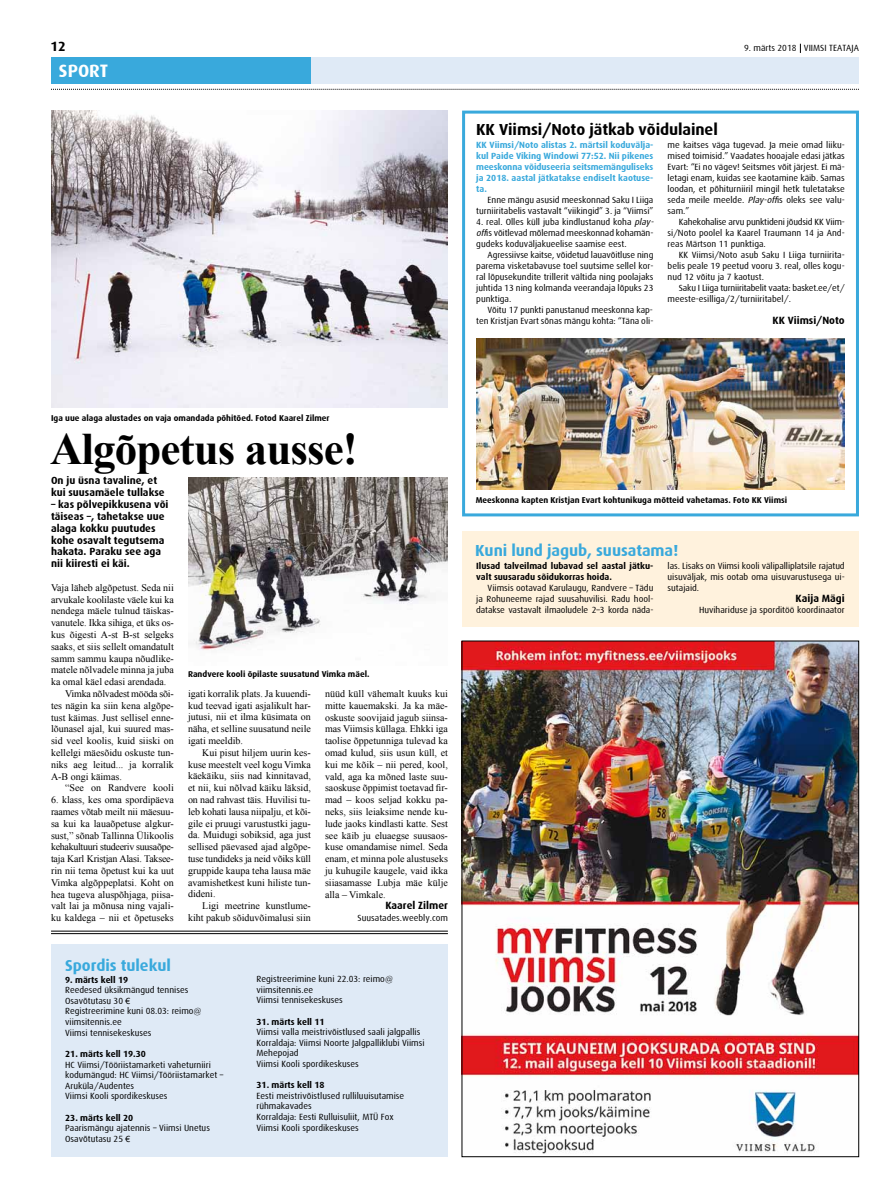
<style>
.page{position:relative;width:893px;height:1191px;background:#fff}
.page>*{position:absolute;margin:0;border:0;box-sizing:border-box;transform-origin:0 0}
.t1{font:700 45px "Times New Roman";letter-spacing:-.02em;color:#000}
.t2{font:700 18px "Dax";color:#fff}
.t3{font:700 16px "Dax";letter-spacing:-.005em;color:#39a9dc}
.t4{font:700 16px "Dax";letter-spacing:-.005em;color:#000}
.t5{font:700 13.5px "Dax";color:#000}
.t6{font:700 10.5px/11.8px "Dax";color:#000}
.t7{font:10px/11.8px "Times New Roman";color:#000;text-align:justify}
.t8{font:10px "Times New Roman";letter-spacing:-.02em;color:#000}
.t9{font:9px/11px "Dax";color:#000}
.t10{font:700 9px/11px "Dax";color:#39a9dc;text-align:justify}
.t11{font:700 9px/11px "Dax";color:#000}
.t12{font:9px/11px "Dax";letter-spacing:-.02em;color:#000}
.t13{font:700 8.5px "Dax";color:#000}
.s1{font-style:italic}
.s2{font-family:"Arial";font-size:8.5px}
</style>
<div class="page">
<div style="left:52px;top:944px;width:396px;height:213px;background:#dfeaf6"></div>
<div style="left:462px;top:531px;width:397px;height:95px;background:#fff2dd"></div>
<div style="left:303px;top:57px;width:556px;height:26px;background:#dfeaf6"></div>
<svg style="left:51px;top:89px;width:808px;height:1px"></svg>
<div style="left:51px;top:57px;width:260px;height:26px;background:#39a9dc"></div>
<img style="left:464px;top:643px;width:393px;height:511px">
<div style="left:462px;top:111px;width:397px;height:405px;border:3px solid #39a9dc"></div>
<hr style="left:51px;top:931px;width:397px;height:1px;background:#000">
<hr style="left:51px;top:933px;width:397px;height:1px;background:#000">
<img style="left:476px;top:339px;width:369px;height:151px">
<img style="left:188px;top:477px;width:260px;height:173px">
<img style="left:51px;top:111px;width:397px;height:297px">
<h3 class="t5" style="left:51px;top:39px;width:17px">12</h3>
<h2 class="t2" style="left:59px;top:60px;width:51px">SPORT</h2>
<p class="t9" style="left:744px;top:43px;width:116px">9. märts 2018 VIIMSI TEATAJA</p>
<h3 class="t4" style="left:476px;top:121px;width:243px">KK Viimsi/Noto jätkab võidulainel</h3>
<p class="t10" style="left:476px;top:140px;width:179px">KK Viimsi/Noto alistas 2. märtsil koduvälja&shy;kul Paide Viking Windowi 77:52. Nii pikenes meeskonna võiduseeria seitsmemänguliseks ja 2018. aastal jätkatakse endiselt kaotuse&shy;ta.</p>
<p class="t9" style="left:476px;top:195px;width:179px;text-align:right">Enne mängu asusid meeskonnad Saku I Liiga turniiritabelis vastavalt “viikingid” 3. ja “Viimsi”</p>
<p class="t9" style="left:476px;top:217px;width:181px">4. real. Olles küll juba kindlustanud koha <span class="s1">play&shy;off</span>is võitlevad mõlemad meeskonnad kohamän&shy;gudeks koduväljakueelise saamise eest.</p>
<p class="t9" style="left:476px;top:250px;width:179px;text-align:justify;text-indent:11px">Agressiivse kaitse, võidetud lauavõitluse ning parema visketabavuse toel suutsime sellel kor&shy;ral lõpusekundite trillerit vältida ning poolajaks juhtida 13 ning kolmanda veerandaja lõpuks 23 punktiga.</p>
<p class="t9" style="left:476px;top:305px;width:179px;text-align:right">Võitu 17 punkti panustanud meeskonna kap&shy;ten Kristjan Evart sõnas mängu kohta: “Täna oli-</p>
<p class="t9" style="left:668px;top:139px;width:179px;text-align:justify">me kaitses väga tugevad. Ja meie omad liiku&shy;mised toimisid.” Vaadates hooajale edasi jätkas Evart: “Ei no vägev! Seitsmes võit järjest. Ei mä&shy;letagi enam, kuidas see kaotamine käib. Samas loodan, et põhiturniiril mingil hetk tuletatakse seda meile meelde. <span class="s1">Play-off</span>is oleks see valu&shy;sam.”</p>
<p class="t9" style="left:668px;top:216px;width:179px;text-align:justify;text-indent:11px">Kahekohalise arvu punktideni jõudsid KK Viim&shy;si/Noto poolel ka Kaarel Traumann 14 ja And&shy;reas Märtson 11 punktiga.</p>
<p class="t9" style="left:668px;top:249px;width:179px;text-align:justify;text-indent:11px">KK Viimsi/Noto asub Saku I Liiga turniirita&shy;belis peale 19 peetud vooru 3. real, olles kogu&shy;nud 12 võitu ja 7 kaotust.</p>
<p class="t12" style="left:668px;top:282px;width:179px;text-indent:11px">Saku I Liiga turniiritabelit vaata: basket.ee/et/ meeste-esilliga/2/turniiritabel/.</p>
<p class="t6" style="left:773px;top:314px;width:74px">KK Viimsi/Noto</p>
<p class="t13" style="left:51px;top:413px;width:280px">Iga uue alaga alustades on vaja omandada põhitõed. Fotod Kaarel Zilmer</p>
<h1 class="t1" style="left:50px;top:418px;width:309px">Algõpetus ausse!</h1>
<p class="t6" style="left:51px;top:475px;width:115px">On ju üsna tavaline, et kui suusamäele tullakse</p>
<p class="t6" style="left:51px;top:498px;width:119px">– kas põlvepikkusena või täiseas –, tahetakse uue alaga kokku puutudes kohe osavalt tegutsema hakata. Paraku see aga nii kiiresti ei käi.</p>
<p class="t7" style="left:51px;top:581px;width:124px">Vaja läheb algõpetust. Seda nii</p>
<p class="t7" style="left:51px;top:593px;width:124px">arvukale koolilaste väele kui ka</p>
<p class="t7" style="left:51px;top:605px;width:124px">nendega mäele tulnud täiskas-</p>
<p class="t7" style="left:51px;top:616px;width:124px">vanutele. Ikka sihiga, et üks os-</p>
<p class="t7" style="left:51px;top:628px;width:124px">kus õigesti A-st B-st selgeks</p>
<p class="t7" style="left:51px;top:640px;width:124px">saaks, et siis sellelt omandatult</p>
<p class="t7" style="left:51px;top:652px;width:124px">samm sammu kaupa nõudlike-</p>
<p class="t7" style="left:51px;top:664px;width:124px">matele nõlvadele minna ja juba</p>
<p class="t7" style="left:51px;top:675px;width:117px">ka omal käel edasi arendada.</p>
<p class="t8" style="left:65px;top:687px;width:110px">Vimka nõlvadest mööda sõi-</p>
<p class="t7" style="left:51px;top:699px;width:124px">tes nägin ka siin kena algõpe-</p>
<p class="t7" style="left:51px;top:711px;width:124px">tust käimas. Just sellisel enne-</p>
<p class="t7" style="left:51px;top:723px;width:124px">lõunasel ajal, kui suured mas-</p>
<p class="t7" style="left:51px;top:734px;width:124px">sid veel koolis, kuid siiski on</p>
<p class="t7" style="left:51px;top:746px;width:124px">kellelgi mäesõidu oskuste tun-</p>
<p class="t7" style="left:51px;top:758px;width:124px">niks aeg leitud... ja korralik</p>
<p class="t7" style="left:51px;top:770px;width:72px">A-B ongi käimas.</p>
<p class="t7" style="left:65px;top:782px;width:110px">“See on Randvere kooli</p>
<p class="t7" style="left:51px;top:793px;width:124px">6. klass, kes oma spordipäeva raames võtab meilt nii mäesuu&shy;sa kui ka lauaõpetuse algkur&shy;sust,” sõnab Tallinna Ülikoolis kehakultuuri studeeriv suusaõpe&shy;taja Karl Kristjan Alasi. Taksee&shy;rin nii tema õpetust kui ka uut Vimka algõppeplatsi. Koht on hea tugeva aluspõhjaga, piisa&shy;valt lai ja mõnusa ning vajali&shy;ku kaldega – nii et õpetuseks</p>
<p class="t13" style="left:188px;top:669px;width:183px">Randvere kooli õpilaste suusatund Vimka mäel.</p>
<p class="t7" style="left:188px;top:687px;width:124px">igati korralik plats. Ja kuuendi&shy;kud teevad igati asjalikult har&shy;jutusi, nii et ilma küsimata on näha, et selline suusatund neile igati meeldib.</p>
<p class="t7" style="left:188px;top:746px;width:124px;text-indent:14px">Kui pisut hiljem uurin kes&shy;kuse meestelt veel kogu Vimka käekäiku, siis nad kinnitavad, et nii, kui nõlvad käiku läksid, on nad rahvast täis. Huvilisi tu&shy;leb kohati lausa niipalju, et kõi&shy;gile ei pruugi varustustki jagu&shy;da. Muidugi sobiksid, aga just sellised päevased ajad algõpe&shy;tuse tundideks ja neid võiks küll gruppide kaupa teha lausa mäe avamishetkest kuni hiliste tun&shy;dideni.</p>
<p class="t7" style="left:188px;top:899px;width:124px;text-align:right">Ligi meetrine kunstlume&shy;kiht pakub sõiduvõimalusi siin</p>
<p class="t7" style="left:325px;top:687px;width:124px">nüüd küll vähemalt kuuks kui mitte kauemakski. Ja ka mäe&shy;oskuste soovijaid jagub siinsa&shy;mas Viimsis küllaga. Ehkki iga taolise õppetunniga tulevad ka omad kulud, siis usun küll, et kui me kõik – nii pered, kool, vald, aga ka mõned laste suu&shy;saoskuse õppimist toetavad fir&shy;mad – koos seljad kokku pa&shy;neks, siis leiaksime nende ku&shy;lude jaoks kindlasti katte. Sest see käib ju eluaegse suusaos&shy;kuse omandamise nimel. Seda enam, et minna pole alustuseks ju kuhugile kaugele, vaid ikka siiasamasse Lubja mäe külje alla – Vimkale.</p>
<p class="t6" style="left:385px;top:900px;width:64px">Kaarel Zilmer</p>
<p class="t9" style="left:358px;top:912px;width:92px">Suusatades.weebly.com</p>
<h3 class="t3" style="left:65px;top:956px;width:107px">Spordis tulekul</h3>
<p class="t11" style="left:65px;top:974px;width:65px">9. märts kell 19</p>
<p class="t9" style="left:65px;top:985px;width:138px;line-height:10.6px">Reedesed üksikmängud tennises<br>Osavõtutasu 30 <span class="s2">€<br></span>Registreerimine kuni 08.03: reimo@ viimsitennis.ee<br>Viimsi tennisekeskuses</p>
<p class="t11" style="left:65px;top:1048px;width:82px">21. märts kell 19.30</p>
<p class="t9" style="left:65px;top:1059px;width:160px;line-height:10.6px">HC Viimsi/Tööriistamarketi vaheturniiri kodumängud: HC Viimsi/Tööriistamarket – Aruküla/Audentes<br>Viimsi Kooli spordikeskuses</p>
<p class="t11" style="left:65px;top:1112px;width:70px">23. märts kell 20</p>
<p class="t9" style="left:65px;top:1122px;width:146px;line-height:10.6px">Paarismängu ajatennis – Viimsi Unetus<br>Osavõtutasu 25 <span class="s2">€</span></p>
<p class="t9" style="left:257px;top:973px;width:138px;line-height:10.6px">Registreerimine kuni 22.03: reimo@ viimsitennis.ee<br>Viimsi tennisekeskuses</p>
<p class="t11" style="left:257px;top:1016px;width:70px">31. märts kell 11</p>
<p class="t9" style="left:257px;top:1026px;width:170px;line-height:10.6px">Viimsi valla meistrivõistlused saali jalgpallis Korraldaja: Viimsi Noorte Jalgpalliklubi Viimsi Mehepojad<br>Viimsi Kooli spordikeskuses</p>
<p class="t11" style="left:257px;top:1079px;width:70px">31. märts kell 18</p>
<p class="t9" style="left:257px;top:1090px;width:149px;line-height:10.7px">Eesti meistrivõistlused rulliluuisutamise rühmakavades<br>Korraldaja: Eesti Rulluisuliit, MTÜ Fox<br>Viimsi Kooli spordikeskuses</p>
<p class="t13" style="left:476px;top:495px;width:313px">Meeskonna kapten Kristjan Evart kohtunikuga mõtteid vahetamas. Foto KK Viimsi</p>
<h3 class="t3" style="left:475px;top:541px;width:205px">Kuni lund jagub, suusatama!</h3>
<p class="t11" style="left:476px;top:560px;width:179px">Ilusad talveilmad lubavad sel aastal jätku&shy;valt suusaradu sõidukorras hoida.</p>
<p class="t9" style="left:476px;top:582px;width:179px;text-align:justify;text-indent:11px">Viimsis ootavad Karulaugu, Randvere – Tädu ja Rohuneeme rajad suusahuvilisi. Radu hool&shy;datakse vastavalt ilmaoludele 2–3 korda näda-</p>
<p class="t9" style="left:668px;top:560px;width:179px;text-align:justify">las. Lisaks on Viimsi kooli välipalliplatsile rajatud uisuväljak, mis ootab oma uisuvarustusega ui&shy;sutajaid.</p>
<p class="t6" style="left:796px;top:592px;width:51px">Kaija Mägi</p>
<p class="t9" style="left:699px;top:604px;width:147px">Huvihariduse ja sporditöö koordinaator</p>
</div>
